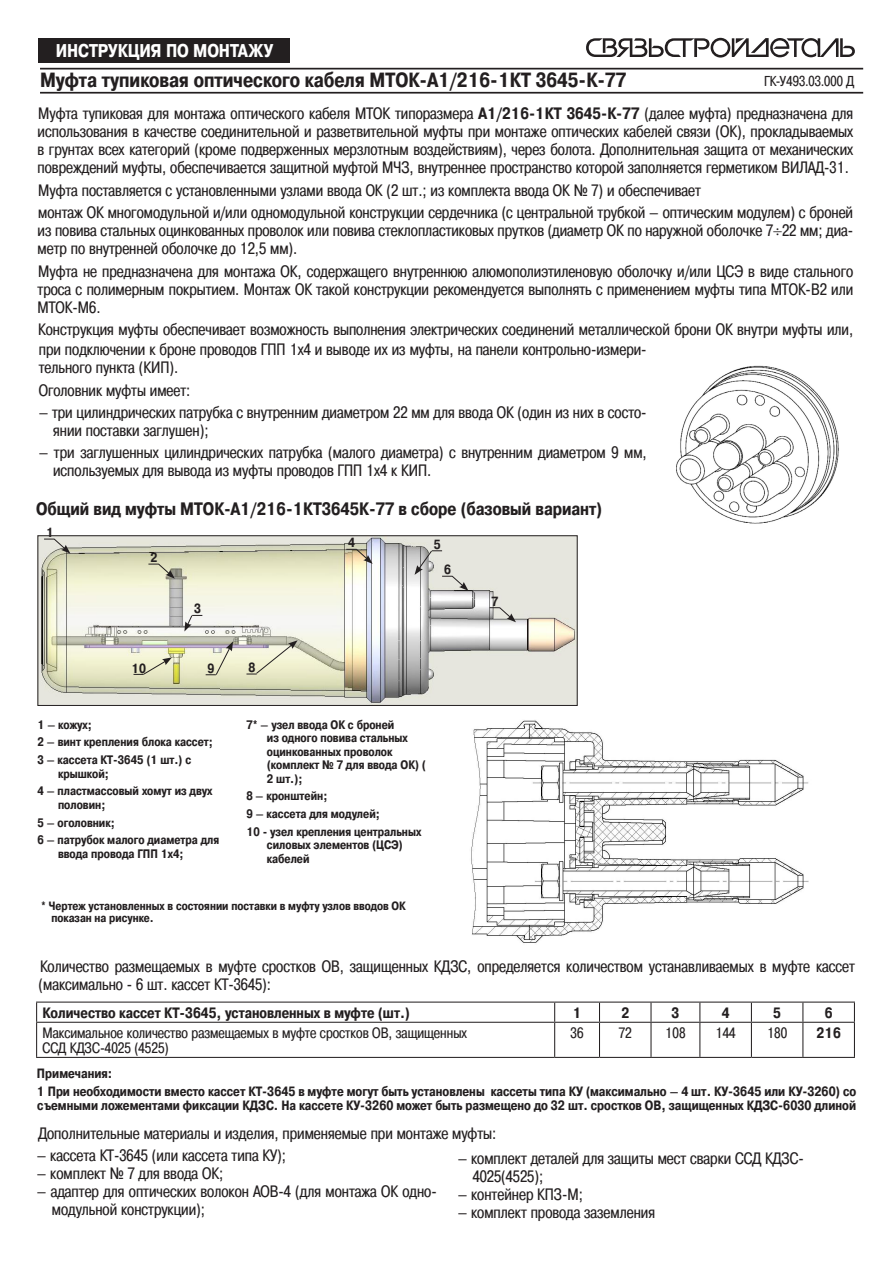
<style>
.page{position:relative;width:893px;height:1263px;background:#fff}
.page>*{position:absolute;margin:0;border:0;box-sizing:border-box;transform-origin:0 0}
.t1{font:700 20.55px "Pragmatica Cond C";color:#231f20}
.t2{font:700 18.45px "Pragmatica Cond C";letter-spacing:-.005em;color:#fff}
.текст{font:700 18px "Pragmatica Cond C";color:#231f20}
.текст-2{font:16.5px/18px "Pragmatica Cond C";color:#231f20}
.t3{font:15px/15px "Pragmatica Cond C";color:#231f20}
.t4{font:700 15px "Pragmatica Cond C";color:#231f20}
.t5{font:14.4px "Pragmatica Cond C";letter-spacing:.015em;color:#231f20}
.текст-3{font:700 13.5px/13.5px "Pragmatica Cond C";color:#231f20}
.текст-4{font:700 13.35px "Pragmatica Cond C";color:#231f20}
.Podpis{font:700 12.3px/13.5px "Pragmatica Cond C";color:#231f20}
.Podpis-2{font:700 12px/12px "Pragmatica Cond C";color:#231f20}
.s1{font-weight:700}
</style>
<div class="page">
<img style="left:40px;top:537px;width:536px;height:167px">
<div style="left:38px;top:535px;width:540px;height:171px;border:1px solid #231f20"></div>
<div style="left:39px;top:38px;width:251px;height:25px;background:#231f20"></div>
<hr style="left:40px;top:92px;width:823px;height:2px;background:#231f20">
<hr style="left:40px;top:68px;width:823px;height:2px;background:#231f20">
<svg style="left:586px;top:38px;width:269px;height:20px"></svg>
<hr style="left:36px;top:1001px;width:519px;height:1px;background:#231f20">
<svg style="left:36px;top:1002px;width:1px;height:20px"></svg>
<hr style="left:555px;top:1001px;width:44px;height:1px;background:#231f20">
<svg style="left:554px;top:1002px;width:1px;height:20px"></svg>
<hr style="left:599px;top:1001px;width:52px;height:1px;background:#231f20">
<svg style="left:599px;top:1002px;width:1px;height:20px"></svg>
<hr style="left:651px;top:1001px;width:49px;height:1px;background:#231f20">
<svg style="left:650px;top:1002px;width:1px;height:20px"></svg>
<hr style="left:700px;top:1001px;width:51px;height:1px;background:#231f20">
<svg style="left:699px;top:1002px;width:1px;height:20px"></svg>
<hr style="left:751px;top:1001px;width:52px;height:1px;background:#231f20">
<svg style="left:751px;top:1002px;width:1px;height:20px"></svg>
<hr style="left:803px;top:1001px;width:52px;height:1px;background:#231f20">
<svg style="left:802px;top:1002px;width:1px;height:20px"></svg>
<svg style="left:854px;top:1002px;width:1px;height:20px"></svg>
<hr style="left:36px;top:1022px;width:519px;height:1px;background:#231f20">
<hr style="left:36px;top:1023px;width:1px;height:34px;background:#231f20">
<hr style="left:555px;top:1022px;width:44px;height:1px;background:#231f20">
<hr style="left:554px;top:1023px;width:1px;height:34px;background:#231f20">
<hr style="left:599px;top:1022px;width:52px;height:1px;background:#231f20">
<hr style="left:599px;top:1023px;width:1px;height:34px;background:#231f20">
<hr style="left:651px;top:1022px;width:49px;height:1px;background:#231f20">
<hr style="left:650px;top:1023px;width:1px;height:34px;background:#231f20">
<hr style="left:700px;top:1022px;width:51px;height:1px;background:#231f20">
<hr style="left:699px;top:1023px;width:1px;height:34px;background:#231f20">
<hr style="left:751px;top:1022px;width:52px;height:1px;background:#231f20">
<hr style="left:751px;top:1023px;width:1px;height:34px;background:#231f20">
<hr style="left:803px;top:1022px;width:52px;height:1px;background:#231f20">
<hr style="left:802px;top:1023px;width:1px;height:34px;background:#231f20">
<hr style="left:854px;top:1023px;width:1px;height:34px;background:#231f20">
<hr style="left:36px;top:1057px;width:519px;height:1px;background:#231f20">
<hr style="left:555px;top:1057px;width:44px;height:1px;background:#231f20">
<hr style="left:599px;top:1057px;width:52px;height:1px;background:#231f20">
<hr style="left:651px;top:1057px;width:49px;height:1px;background:#231f20">
<hr style="left:700px;top:1057px;width:51px;height:1px;background:#231f20">
<hr style="left:751px;top:1057px;width:52px;height:1px;background:#231f20">
<hr style="left:803px;top:1057px;width:52px;height:1px;background:#231f20">
<svg style="left:44px;top:538px;width:26px;height:16px"></svg>
<img style="left:676px;top:365px;width:163px;height:159px">
<img style="left:471px;top:720px;width:338px;height:223px">
<svg style="left:148px;top:563px;width:27px;height:16px"></svg>
<svg style="left:184px;top:615px;width:18px;height:16px"></svg>
<svg style="left:346px;top:548px;width:27px;height:16px"></svg>
<svg style="left:415px;top:550px;width:53px;height:41px"></svg>
<svg style="left:490px;top:606px;width:26px;height:16px"></svg>
<svg style="left:206px;top:641px;width:27px;height:35px"></svg>
<svg style="left:134px;top:657px;width:38px;height:18px"></svg>
<svg style="left:246px;top:640px;width:52px;height:35px"></svg>
<p class="t2" style="left:56px;top:40px;width:219px">ИНСТРУКЦИЯ ПО МОНТАЖУ</p>
<p class="t1" style="left:40px;top:69px;width:588px">Муфта тупиковая оптического кабеля МТОК-А1/216-1КТ 3645-К-77</p>
<p class="t5" style="left:764px;top:73px;width:92px">ГК-У493.03.000 Д</p>
<p class="текст-2" style="left:38px;top:105px;width:817px;text-align:justify">Муфта тупиковая для монтажа оптического кабеля МТОК типоразмера <span class="s1">А1/216-1КТ 3645-К-77</span> (далее муфта) предназначена для использования в качестве соединительной и разветвительной муфты при монтаже оптических кабелей связи (ОК), прокладываемых в грунтах всех категорий (кроме подверженных мерзлотным воздействиям), через болота. Дополнительная защита от механических повреждений муфты, обеспечивается защитной муфтой МЧЗ, внутреннее пространство которой заполняется герметиком ВИЛАД-31.</p>
<p class="текст-2" style="left:38px;top:181px;width:664px">Муфта поставляется с установленными узлами ввода ОК (2 шт.; из комплекта ввода ОК № 7) и обеспечивает</p>
<p class="текст-2" style="left:38px;top:203px;width:817px;text-align:justify">монтаж ОК многомодульной и/или одномодульной конструкции сердечника (с центральной трубкой – оптическим модулем) с броней из повива стальных оцинкованных проволок или повива стеклопластиковых прутков (диаметр ОК по наружной оболочке 7 22 мм; диа&shy;метр по внутренней оболочке до 12,5 мм).</p>
<p class="текст-2" style="left:38px;top:262px;width:817px;text-align:justify">Муфта не предназначена для монтажа ОК, содержащего внутреннюю алюмополиэтиленовую оболочку и/или ЦСЭ в виде стального троса с полимерным покрытием. Монтаж ОК такой конструкции рекомендуется выполнять с применением муфты типа МТОК-В2 или МТОК-М6.</p>
<p class="текст-2" style="left:38px;top:319px;width:816px;line-height:20.5px">Конструкция муфты обеспечивает возможность выполнения электрических соединений металлической брони ОК внутри муфты или, при подключении к броне проводов ГПП 1х4 и выводе их из муфты, на панели контрольно-измери-</p>
<p class="текст-2" style="left:39px;top:359px;width:141px">тельного пункта (КИП).</p>
<p class="текст-2" style="left:39px;top:381px;width:153px">Оголовник муфты имеет:</p>
<p class="текст-2" style="left:53px;top:403px;width:595px;text-indent:-14px">– три цилиндрических патрубка с внутренним диаметром 22 мм для ввода ОК (один из них в состо&shy;янии поставки заглушен);</p>
<p class="текст-2" style="left:53px;top:443px;width:595px;text-indent:-14px">– три заглушенных цилиндрических патрубка (малого диаметра) с внутренним диаметром 9 мм, используемых для вывода из муфты проводов ГПП 1х4 к КИП.</p>
<p class="текст" style="left:36px;top:499px;width:568px">Общий вид муфты МТОК-А1/216-1КТ3645К-77 в сборе (базовый вариант)</p>
<p class="текст-4" style="left:46px;top:525px;width:9px">1</p>
<p class="текст-4" style="left:150px;top:550px;width:8px">2</p>
<p class="текст-4" style="left:194px;top:601px;width:8px">3</p>
<p class="текст-4" style="left:131px;top:661px;width:16px">10</p>
<p class="текст-4" style="left:208px;top:661px;width:8px">9</p>
<p class="текст-4" style="left:248px;top:660px;width:8px">8</p>
<p class="текст-4" style="left:348px;top:535px;width:8px">4</p>
<p class="текст-4" style="left:434px;top:537px;width:8px">5</p>
<p class="текст-4" style="left:444px;top:562px;width:8px">6</p>
<p class="Podpis" style="left:38px;top:718px;width:56px">1 – кожух;</p>
<p class="Podpis" style="left:38px;top:735px;width:177px">2 – винт крепления блока кассет;</p>
<p class="Podpis" style="left:58px;top:753px;width:135px;text-indent:-21px">3 – кассета КТ-3645 (1 шт.) с крышкой;</p>
<p class="Podpis" style="left:58px;top:784px;width:156px;text-indent:-21px">4 – пластмассовый хомут из двух половин;</p>
<p class="Podpis" style="left:38px;top:816px;width:79px">5 – оголовник;</p>
<p class="Podpis" style="left:58px;top:833px;width:163px;text-indent:-21px">6 – патрубок малого диаметра для ввода провода ГПП 1х4;</p>
<p class="Podpis" style="left:267px;top:718px;width:161px;text-indent:-21px">7* – узел ввода ОК с броней<br>из одного повива стальных оцинкованных проволок (комплект № 7 для ввода ОК) (<br>2 шт.);</p>
<p class="Podpis" style="left:246px;top:789px;width:83px">8 – кронштейн;</p>
<p class="Podpis" style="left:246px;top:807px;width:135px">9 – кассета для модулей;</p>
<p class="Podpis" style="left:267px;top:825px;width:156px;text-indent:-21px">10 - узел крепления центральных силовых элементов (ЦСЭ) кабелей</p>
<p class="Podpis-2" style="left:51px;top:900px;width:356px;text-indent:-10px">* Чертеж установленных в состоянии поставки в муфту узлов вводов ОК показан на рисунке.</p>
<p class="текст-4" style="left:491px;top:594px;width:8px">7</p>
<p class="текст-2" style="left:39px;top:957px;width:818px">Количество размещаемых в муфте сростков ОВ, защищенных КДЗС, определяется количеством устанавливаемых в муфте кассет (максимально - 6 шт. кассет КТ-3645):</p>
<p class="t4" style="left:42px;top:1004px;width:369px">Количество кассет КТ-3645, установленных в муфте (шт.)</p>
<p class="t4" style="left:573px;top:1004px;width:10px">1</p>
<p class="t4" style="left:621px;top:1004px;width:9px">2</p>
<p class="t4" style="left:672px;top:1004px;width:9px">3</p>
<p class="t4" style="left:722px;top:1004px;width:9px">4</p>
<p class="t4" style="left:773px;top:1004px;width:9px">5</p>
<p class="t4" style="left:825px;top:1004px;width:9px">6</p>
<p class="t3" style="left:42px;top:1025px;width:426px">Максимальное количество размещаемых в муфте сростков ОВ, защищенных<br>ССД КДЗС-4025 (4525)</p>
<p class="t3" style="left:571px;top:1025px;width:14px">36</p>
<p class="t3" style="left:619px;top:1025px;width:14px">72</p>
<p class="t3" style="left:665px;top:1025px;width:22px">108</p>
<p class="t3" style="left:716px;top:1025px;width:22px">144</p>
<p class="t3" style="left:767px;top:1025px;width:22px">180</p>
<p class="t4" style="left:816px;top:1024px;width:26px">216</p>
<p class="текст-3" style="left:37px;top:1067px;width:77px">Примечания:</p>
<p class="текст-3" style="left:37px;top:1085px;width:821px">1 При необходимости вместо кассет КТ-3645 в муфте могут быть установлены кассеты типа КУ (максимально – 4 шт. КУ-3645 или КУ-3260) со съемными ложементами фиксации КДЗС. На кассете КУ-3260 может быть размещено до 32 шт. сростков ОВ, защищенных КДЗС-6030 длиной</p>
<p class="текст-2" style="left:38px;top:1124px;width:459px">Дополнительные материалы и изделия, применяемые при монтаже муфты:</p>
<p class="текст-2" style="left:37px;top:1146px;width:251px">– кассета КТ-3645 (или кассета типа КУ);</p>
<p class="текст-2" style="left:37px;top:1164px;width:188px">– комплект № 7 для ввода ОК;</p>
<p class="текст-2" style="left:52px;top:1182px;width:386px;text-indent:-15px">– адаптер для оптических волокон АОВ-4 (для монтажа ОК одно&shy;модульной конструкции);</p>
<p class="текст-2" style="left:473px;top:1149px;width:333px;text-indent:-15px">– комплект деталей для защиты мест сварки ССД КДЗС-<br>4025(4525);</p>
<p class="текст-2" style="left:458px;top:1185px;width:127px">– контейнер КПЗ-М;</p>
<p class="текст-2" style="left:458px;top:1203px;width:199px">– комплект провода заземления</p>
</div>
